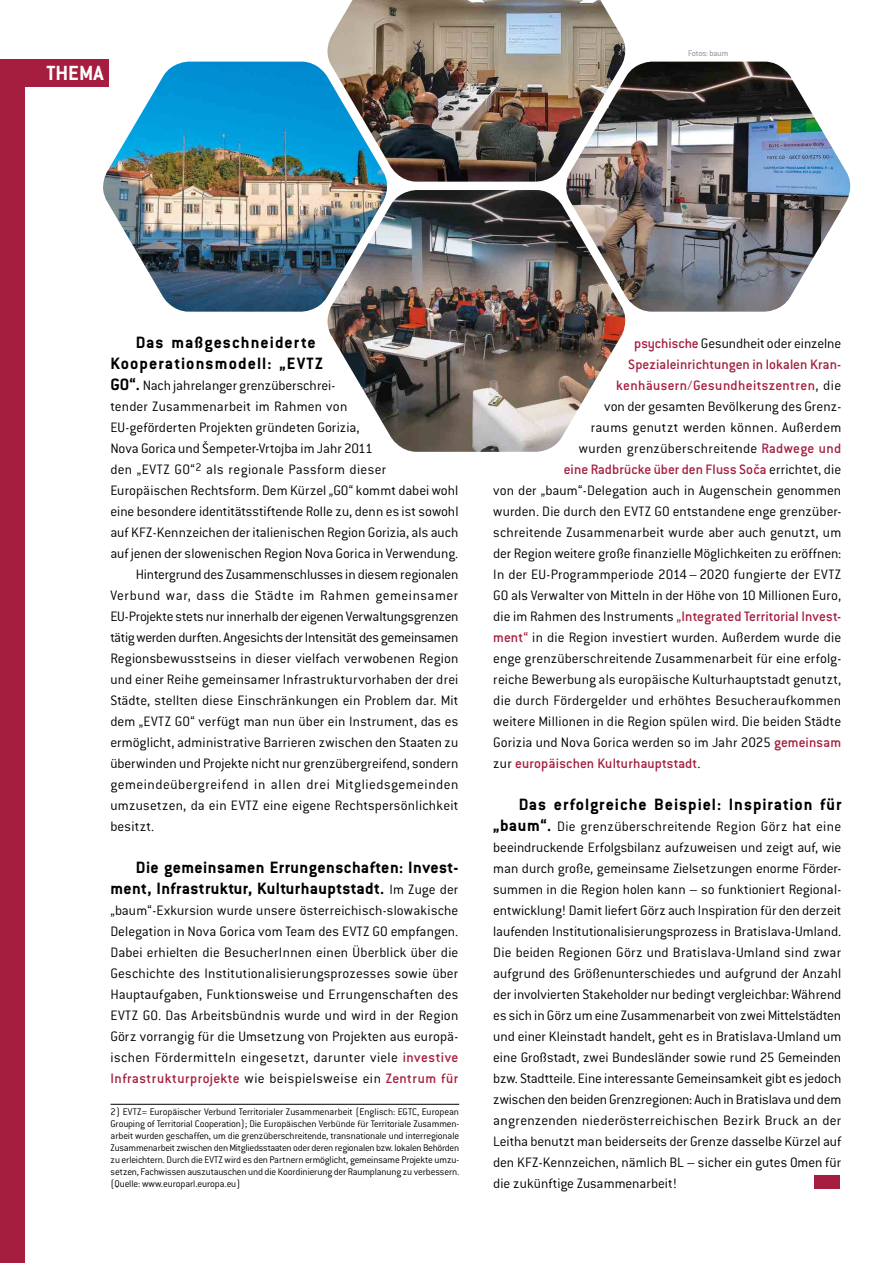
<style>
.page{position:relative;width:893px;height:1263px;background:#fff}
.page>*{position:absolute;margin:0;border:0;box-sizing:border-box;transform-origin:0 0}
.t1{font:700 22.5px "Conduit ITC Pro";color:#fff}
.t2{font:700 18px/21px "Conduit ITC Pro";letter-spacing:.02em;color:#000;text-align:right}
.t3{font:700 18px/21px "Conduit ITC Pro";letter-spacing:.06em;color:#000}
.t4{font:700 18px "Conduit ITC Pro";letter-spacing:.04em;color:#000}
.t5{font:300 15px/21px "Conduit ITC Pro";letter-spacing:.005em;color:#000;text-align:justify}
.t6{font:500 15px "Conduit ITC Pro";letter-spacing:.01em;color:#a51e3f}
.t7{font:300 15px "Conduit ITC Pro";letter-spacing:.03em;color:#000}
.t8{font:300 15px "Conduit ITC Pro";letter-spacing:-.02em;color:#000}
.t9{font:300 15px "Conduit ITC Pro";letter-spacing:-.025em;color:#000}
.t10{font:300 15px "Conduit ITC Pro";letter-spacing:-.015em;color:#000}
.t11{font:300 15px "Conduit ITC Pro";letter-spacing:.025em;color:#000}
.t12{font:300 10.5px/12px "Conduit ITC Pro";letter-spacing:-.01em;color:#000;text-align:justify}
.t13{font:300 9px "Conduit ITC Pro";letter-spacing:-.02em;color:#6f6e6e}
.s1{font-weight:700;font-size:18px}
.s2{font-weight:300;font-size:15px}
.s3{font-weight:500;color:#a51e3f}
.s4{font-weight:300;color:#000}
</style>
<div class="page">
<hr style="left:111px;top:1104px;width:348px;height:1px;background:#000">
<div style="left:814px;top:1175px;width:26px;height:14px;background:#a51e3f"></div>
<div style="left:0;top:60px;width:108px;height:27px;background:#a51e3f"></div>
<div style="left:0;top:64px;width:24px;height:1199px;background:#a51e3f"></div>
<img style="left:327px;top:0;width:299px;height:182px">
<img style="left:327px;top:190px;width:299px;height:262px">
<img style="left:561px;top:62px;width:290px;height:250px">
<img style="left:103px;top:62px;width:289px;height:250px">
<h1 class="t1" style="left:46px;top:60px;width:59px">THEMA</h1>
<p class="t13" style="left:688px;top:48px;width:42px">Fotos: baum</p>
<p class="t3" style="left:110px;top:332px;width:215px;text-indent:26px">Das maßgeschneiderte<br>Kooperationsmodell: „EVTZ</p>
<p class="t5" style="left:110px;top:375px;width:227px"><span class="s1">GO“.</span> Nach jahrelanger grenzüberschrei-</p>
<p class="t5" style="left:110px;top:396px;width:238px">tender Zusammenarbeit im Rahmen von</p>
<p class="t5" style="left:110px;top:417px;width:251px">EU-geförderten Projekten gründeten Gorizia,</p>
<p class="t5" style="left:110px;top:438px;width:264px">Nova Gorica und Šempeter-Vrtojba im Jahr 2011</p>
<p class="t11" style="left:110px;top:461px;width:277px">den „EVTZ GO“<sup>2</sup> als regionale Passform dieser</p>
<p class="t5" style="left:110px;top:480px;width:349px">Europäischen Rechtsform. Dem Kürzel „GO“ kommt dabei wohl</p>
<p class="t5" style="left:110px;top:501px;width:350px">eine besondere identitätsstiftende Rolle zu, denn es ist sowohl</p>
<p class="t5" style="left:110px;top:522px;width:349px">auf KFZ-Kennzeichen der italienischen Region Gorizia, als auch</p>
<p class="t5" style="left:110px;top:543px;width:350px">auf jenen der slowenischen Region Nova Gorica in Verwendung.</p>
<p class="t10" style="left:136px;top:566px;width:324px">Hintergrund des Zusammenschlusses in diesem regionalen</p>
<p class="t7" style="left:110px;top:587px;width:350px">Verbund war, dass die Städte im Rahmen gemeinsamer</p>
<p class="t8" style="left:110px;top:608px;width:350px">EU-Projekte stets nur innerhalb der eigenen Verwaltungsgrenzen</p>
<p class="t9" style="left:110px;top:629px;width:349px">tätig werden durften. Angesichts der Intensität des gemeinsamen</p>
<p class="t5" style="left:110px;top:648px;width:349px">Regionsbewusstseins in dieser vielfach verwobenen Region</p>
<p class="t5" style="left:110px;top:669px;width:350px">und einer Reihe gemeinsamer Infrastrukturvorhaben der drei</p>
<p class="t5" style="left:110px;top:690px;width:349px">Städte, stellten diese Einschränkungen ein Problem dar. Mit</p>
<p class="t5" style="left:110px;top:711px;width:350px">dem „EVTZ GO“ verfügt man nun über ein Instrument, das es</p>
<p class="t5" style="left:110px;top:732px;width:350px">ermöglicht, administrative Barrieren zwischen den Staaten zu</p>
<p class="t5" style="left:110px;top:753px;width:349px">überwinden und Projekte nicht nur grenzübergreifend, sondern</p>
<p class="t7" style="left:110px;top:776px;width:350px">gemeindeübergreifend in allen drei Mitgliedsgemeinden</p>
<p class="t5" style="left:110px;top:795px;width:349px">umzusetzen, da ein EVTZ eine eigene Rechtspersönlichkeit</p>
<p class="t5" style="left:110px;top:816px;width:45px">besitzt.</p>
<p class="t2" style="left:110px;top:857px;width:349px">Die gemeinsamen Errungenschaften: Invest&shy;ment, Infrastruktur, Kulturhauptstadt. <span class="s2">Im Zuge der</span></p>
<p class="t5" style="left:110px;top:900px;width:350px">„baum“-Exkursion wurde unsere österreichisch-slowakische Delegation in Nova Gorica vom Team des EVTZ GO empfangen.<br>Dabei erhielten die BesucherInnen einen Überblick über die Geschichte des Institutionalisierungsprozesses sowie über Hauptaufgaben, Funktionsweise und Errungenschaften des EVTZ GO. Das Arbeitsbündnis wurde und wird in der Region Görz vorrangig für die Umsetzung von Projekten aus europä&shy;ischen Fördermitteln eingesetzt, darunter viele <span class="s3">investive Infrastrukturprojekte</span> wie beispielsweise ein <span class="s3">Zentrum für</span></p>
<p class="t12" style="left:111px;top:1106px;width:350px">2) EVTZ= Europäischer Verbund Territorialer Zusammenarbeit (Englisch: EGTC, European Grouping of Territorial Cooperation); Die Europäischen Verbünde für Territoriale Zusammen&shy;arbeit wurden geschaffen, um die grenzüberschreitende, transnationale und interregionale Zusammenarbeit zwischen den Mitgliedsstaaten oder deren regionalen bzw. lokalen Behörden zu erleichtern. Durch die EVTZ wird es den Partnern ermöglicht, gemeinsame Projekte umzu&shy;setzen, Fachwissen auszutauschen und die Koordinierung der Raumplanung zu verbessern. (Quelle: www.europarl.europa.eu)</p>
<p class="t5" style="left:634px;top:333px;width:209px"><span class="s3">psychische</span> Gesundheit oder einzelne</p>
<p class="t6" style="left:628px;top:356px;width:214px">Spezialeinrichtungen in lokalen Kran-</p>
<p class="t6" style="left:616px;top:377px;width:226px">kenhäusern/Gesundheitszentren<span class="s4">, die</span></p>
<p class="t5" style="left:604px;top:396px;width:238px">von der gesamten Bevölkerung des Grenz-</p>
<p class="t5" style="left:591px;top:417px;width:252px">raums genutzt werden können. Außerdem</p>
<p class="t5" style="left:579px;top:438px;width:264px">wurden grenzüberschreitende <span class="s3">Radwege und</span></p>
<p class="t6" style="left:564px;top:461px;width:279px">eine Radbrücke über den Fluss Soča <span class="s4">errichtet, die</span></p>
<p class="t5" style="left:493px;top:480px;width:350px">von der „baum“-Delegation auch in Augenschein genommen</p>
<p class="t5" style="left:493px;top:501px;width:349px">wurden. Die durch den EVTZ GO entstandene enge grenzüber-</p>
<p class="t5" style="left:493px;top:522px;width:349px">schreitende Zusammenarbeit wurde aber auch genutzt, um</p>
<p class="t5" style="left:493px;top:543px;width:350px">der Region weitere große finanzielle Möglichkeiten zu eröffnen:</p>
<p class="t5" style="left:493px;top:564px;width:350px">In der EU-Programmperiode 2014 – 2020 fungierte der EVTZ</p>
<p class="t5" style="left:493px;top:585px;width:349px">GO als Verwalter von Mitteln in der Höhe von 10 Millionen Euro,</p>
<p class="t6" style="left:493px;top:608px;width:349px"><span class="s4">die im Rahmen des Instruments</span> „Integrated Territorial Invest-</p>
<p class="t5" style="left:493px;top:627px;width:349px"><span class="s3">ment“</span> in die Region investiert wurden. Außerdem wurde die</p>
<p class="t5" style="left:493px;top:648px;width:350px">enge grenzüberschreitende Zusammenarbeit für eine erfolg-</p>
<p class="t5" style="left:493px;top:669px;width:349px">reiche Bewerbung als europäische Kulturhauptstadt genutzt,</p>
<p class="t5" style="left:493px;top:690px;width:349px">die durch Fördergelder und erhöhtes Besucheraufkommen</p>
<p class="t5" style="left:493px;top:711px;width:350px">weitere Millionen in die Region spülen wird. Die beiden Städte</p>
<p class="t5" style="left:493px;top:732px;width:349px">Gorizia und Nova Gorica werden so im Jahr 2025 <span class="s3">gemeinsam</span></p>
<p class="t6" style="left:493px;top:755px;width:209px"><span class="s4">zur</span> europäischen Kulturhauptstadt<span class="s4">.</span></p>
<p class="t4" style="left:519px;top:794px;width:324px">Das erfolgreiche Beispiel: Inspiration für</p>
<p class="t5" style="left:493px;top:816px;width:350px"><span class="s1">„baum“.</span> Die grenzüberschreitende Region Görz hat eine beeindruckende Erfolgsbilanz aufzuweisen und zeigt auf, wie man durch große, gemeinsame Zielsetzungen enorme Förder&shy;summen in die Region holen kann – so funktioniert Regional&shy;entwicklung! Damit liefert Görz auch Inspiration für den derzeit laufenden Institutionalisierungsprozess in Bratislava-Umland.<br>Die beiden Regionen Görz und Bratislava-Umland sind zwar aufgrund des Größenunterschiedes und aufgrund der Anzahl der involvierten Stakeholder nur bedingt vergleichbar: Während es sich in Görz um eine Zusammenarbeit von zwei Mittelstädten und einer Kleinstadt handelt, geht es in Bratislava-Umland um eine Großstadt, zwei Bundesländer sowie rund 25 Gemeinden bzw. Stadtteile. Eine interessante Gemeinsamkeit gibt es jedoch zwischen den beiden Grenzregionen: Auch in Bratislava und dem angrenzenden niederösterreichischen Bezirk Bruck an der Leitha benutzt man beiderseits der Grenze dasselbe Kürzel auf den KFZ-Kennzeichen, nämlich BL – sicher ein gutes Omen für die zukünftige Zusammenarbeit!</p>
</div>
